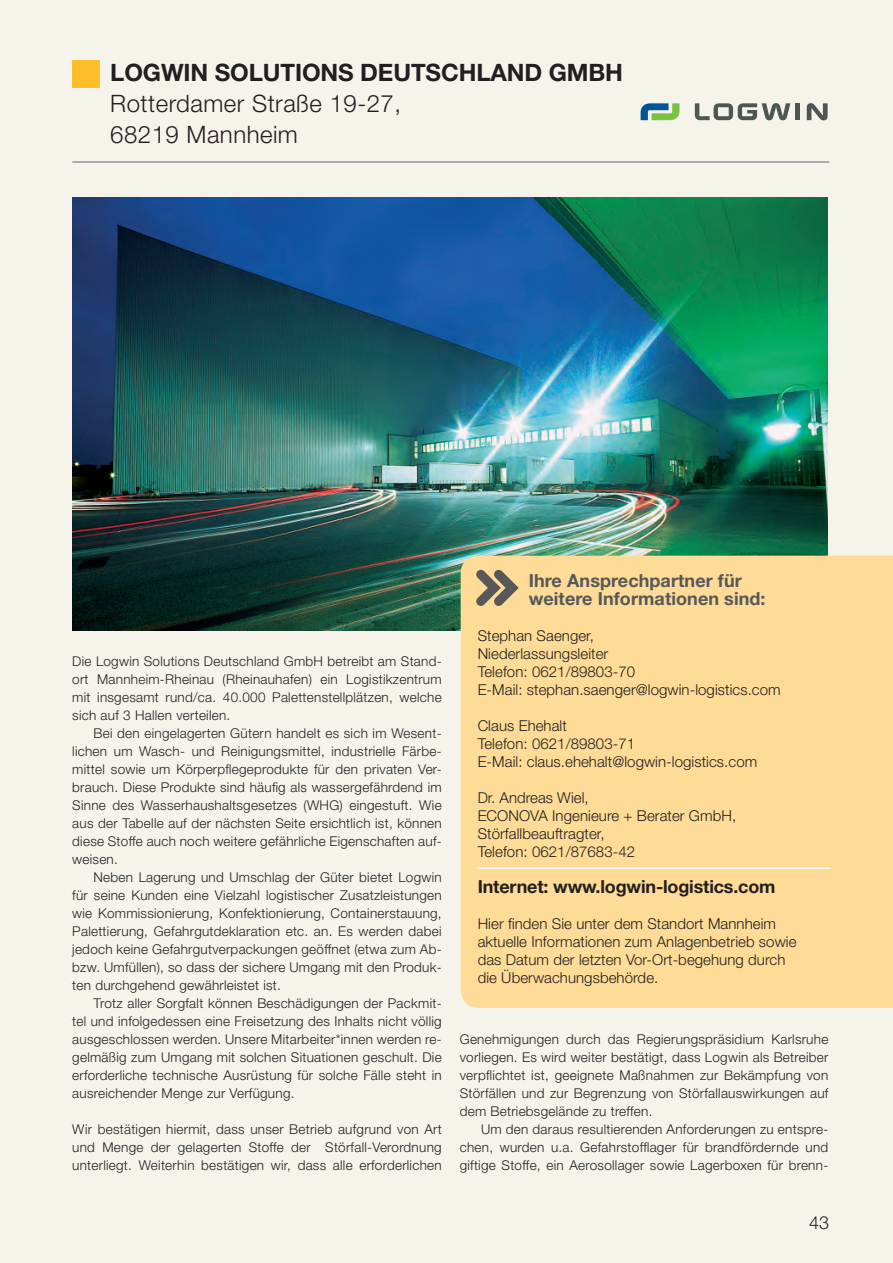
<style>
.page{position:relative;width:893px;height:1263px;background:#f6f3eb}
.page>*{position:absolute;margin:0;border:0;box-sizing:border-box;transform-origin:0 0}
.t1{font:300 24px "Helvetica Neue LT Pro";letter-spacing:.02em;color:#231f20}
.t2{font:700 24px "Helvetica Neue LT Pro";letter-spacing:-.005em;color:#231f20}
.t3{font:700 18px "Helvetica Neue LT";letter-spacing:.005em;color:#57585a}
.t4{font:700 18px "Helvetica Neue LT";letter-spacing:-.01em;color:#231f20}
.t5{font:300 18px "Helvetica Neue LT";color:#231f20}
.t6{font:300 15px/18px "Helvetica Neue LT";letter-spacing:.005em;color:#231f20}
.t7{font:300 13.5px/18px "Helvetica Neue LT";letter-spacing:.02em;color:#231f20;text-align:justify}
</style>
<div class="page">
<div style="left:72px;top:60px;width:27px;height:27px;background:#fdbe28"></div>
<hr style="left:72px;top:161px;width:757px;height:2px;background:#939598">
<img style="left:72px;top:197px;width:756px;height:433px">
<svg style="left:641px;top:103px;width:38px;height:17px"></svg>
<div style="left:795px;top:103px;width:5px;height:17px;background:#4d5650"></div>
<svg style="left:807px;top:103px;width:21px;height:17px"></svg>
<svg style="left:695px;top:103px;width:95px;height:17px"></svg>
<div style="left:461px;top:556px;width:432px;height:452px;background:#fedb96"></div>
<hr style="left:478px;top:867px;width:351px;height:2px;background:#fff">
<svg style="left:476px;top:569px;width:43px;height:37px;background:#a69676"></svg>
<p class="t2" style="left:110px;top:58px;width:514px">LOGWIN SOLUTIONS DEUTSCHLAND GMBH</p>
<p class="t1" style="left:110px;top:89px;width:292px">Rotterdamer Straße 19-27,</p>
<p class="t1" style="left:110px;top:120px;width:189px">68219 Mannheim</p>
<p class="t7" style="left:72px;top:652px;width:371px">Die Logwin Solutions Deutschland GmbH betreibt am Stand&shy;ort Mannheim-Rheinau (Rheinauhafen) ein Logistikzentrum mit insgesamt rund/ca. 40.000 Palettenstellplätzen, welche sich auf 3 Hallen verteilen.</p>
<p class="t7" style="left:72px;top:724px;width:371px;text-indent:21px">Bei den eingelagerten Gütern handelt es sich im Wesent&shy;lichen um Wasch- und Reinigungsmittel, industrielle Färbe&shy;mittel sowie um Körperpflegeprodukte für den privaten Ver&shy;brauch. Diese Produkte sind häufig als wassergefährdend im Sinne des Wasserhaushaltsgesetzes (WHG) eingestuft. Wie aus der Tabelle auf der nächsten Seite ersichtlich ist, können diese Stoffe auch noch weitere gefährliche Eigenschaften auf&shy;weisen.</p>
<p class="t7" style="left:72px;top:868px;width:371px;text-indent:21px">Neben Lagerung und Umschlag der Güter bietet Logwin für seine Kunden eine Vielzahl logistischer Zusatzleistungen wie Kommissionierung, Konfektionierung, Containerstauung, Palettierung, Gefahrgutdeklaration etc. an. Es werden dabei jedoch keine Gefahrgutverpackungen geöffnet (etwa zum Ab&shy;bzw. Umfüllen), so dass der sichere Umgang mit den Produk&shy;ten durchgehend gewährleistet ist.</p>
<p class="t7" style="left:72px;top:994px;width:371px;text-indent:21px">Trotz aller Sorgfalt können Beschädigungen der Packmit&shy;tel und infolgedessen eine Freisetzung des Inhalts nicht völlig ausgeschlossen werden. Unsere Mitarbeiter*innen werden re&shy;gelmäßig zum Umgang mit solchen Situationen geschult. Die erforderliche technische Ausrüstung für solche Fälle steht in ausreichender Menge zur Verfügung.</p>
<p class="t7" style="left:72px;top:1120px;width:371px">Wir bestätigen hiermit, dass unser Betrieb aufgrund von Art und Menge der gelagerten Stoffe der Störfall-Verordnung unterliegt. Weiterhin bestätigen wir, dass alle erforderlichen</p>
<p class="t3" style="left:529px;top:569px;width:215px">Ihre Ansprechpartner für</p>
<p class="t3" style="left:529px;top:587px;width:238px">weitere Informationen sind:</p>
<p class="t6" style="left:478px;top:626px;width:118px">Stephan Saenger,</p>
<p class="t6" style="left:478px;top:644px;width:132px">Niederlassungsleiter</p>
<p class="t6" style="left:478px;top:662px;width:159px">Telefon: 0621/89803-70</p>
<p class="t6" style="left:478px;top:680px;width:305px">E-Mail: stephan.saenger@logwin-logistics.com</p>
<p class="t6" style="left:478px;top:716px;width:91px">Claus Ehehalt</p>
<p class="t6" style="left:478px;top:734px;width:159px">Telefon: 0621/89803-71</p>
<p class="t6" style="left:478px;top:752px;width:281px">E-Mail: claus.ehehalt@logwin-logistics.com</p>
<p class="t6" style="left:478px;top:788px;width:112px">Dr. Andreas Wiel,</p>
<p class="t6" style="left:478px;top:806px;width:260px">ECONOVA Ingenieure + Berater GmbH,</p>
<p class="t6" style="left:478px;top:824px;width:128px">Störfallbeauftragter,</p>
<p class="t6" style="left:478px;top:842px;width:159px">Telefon: 0621/87683-42</p>
<p class="t4" style="left:478px;top:875px;width:299px">Internet: www.logwin-logistics.com</p>
<p class="t6" style="left:478px;top:914px;width:320px">Hier finden Sie unter dem Standort Mannheim aktuelle Informationen zum Anlagenbetrieb sowie das Datum der letzten Vor-Ort-begehung durch die Überwachungsbehörde.</p>
<p class="t7" style="left:460px;top:1030px;width:370px">Genehmigungen durch das Regierungspräsidium Karlsruhe vorliegen. Es wird weiter bestätigt, dass Logwin als Betreiber verpflichtet ist, geeignete Maßnahmen zur Bekämpfung von Störfällen und zur Begrenzung von Störfallauswirkungen auf dem Betriebsgelände zu treffen.</p>
<p class="t7" style="left:460px;top:1120px;width:370px;text-indent:21px">Um den daraus resultierenden Anforderungen zu entspre&shy;chen, wurden u.a. Gefahrstofflager für brandfördernde und giftige Stoffe, ein Aerosollager sowie Lagerboxen für brenn-</p>
<h2 class="t5" style="left:809px;top:1212px;width:22px">43</h2>
</div>
